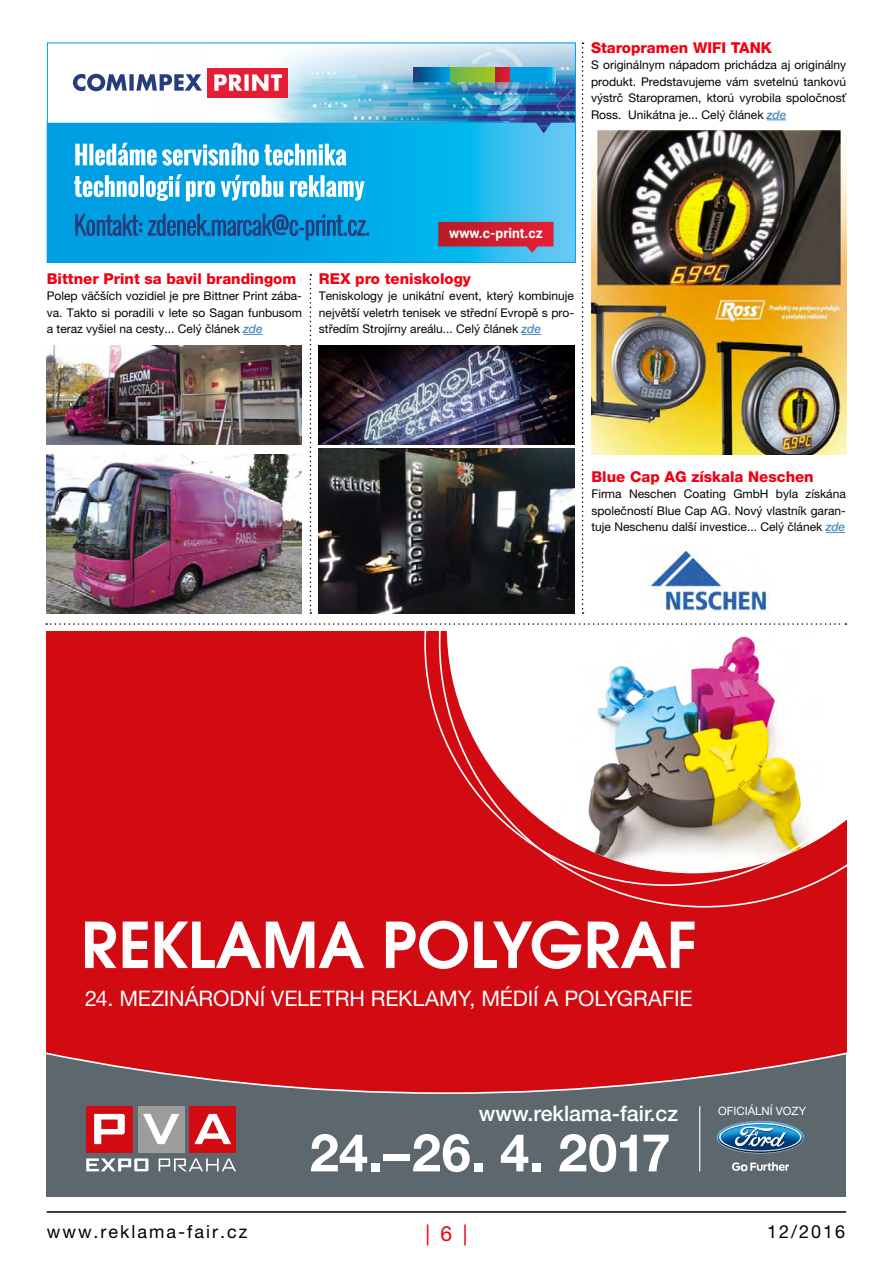
<style>
.page{position:relative;width:893px;height:1263px;background:#fff}
.page>*{position:absolute;margin:0;border:0;box-sizing:border-box;transform-origin:0 0}
.t1{font:700 52.35px "Helvetica Neue LT Pro";color:#fff}
.t2{font:21.45px "Helvetica Neue LT Pro";letter-spacing:-.005em;color:#fff}
.t3{font:500 21.45px "Helvetica Neue LT Pro";color:#fff}
.t4{font:21px "Helvetica Neue LT Pro";color:#f00011}
.t5{font:18px "Helvetica Neue LT Pro";letter-spacing:.11em;color:#000}
.t6{font:800 15px "Helvetica Neue LT Pro";color:#f00011}
.t7{font:700 13.8px "Roboto";color:#fff}
.t8{font:12px/16.5px "Helvetica Neue LT Pro";color:#000;text-align:justify}
.t9{font:11.4px "Helvetica Neue LT Pro";color:#fff}
.t10{font:9px "Helvetica";color:#000}
.s1{font-weight:500;font-style:italic;color:#4b8cb7}
</style>
<div class="page">
<hr style="left:47px;top:1211px;width:799px;height:2px;background:#000">
<svg style="left:582px;top:43px;width:2px;height:571px"></svg>
<svg style="left:46px;top:623px;width:800px;height:2px"></svg>
<svg style="left:310px;top:274px;width:1px;height:340px"></svg>
<div style="left:47px;top:631px;width:799px;height:566px;background:#5d686e"></div>
<div style="left:47px;top:631px;width:799px;height:463px;background:#d20a11"></div>
<div style="left:86px;top:1106px;width:47px;height:46px;background:#d20a11"></div>
<div style="left:138px;top:1106px;width:46px;height:46px;background:#9d9d9c"></div>
<div style="left:190px;top:1106px;width:46px;height:46px;background:#d20a11"></div>
<svg style="left:94px;top:1114px;width:31px;height:30px"></svg>
<svg style="left:143px;top:1114px;width:36px;height:30px"></svg>
<svg style="left:194px;top:1114px;width:37px;height:30px"></svg>
<svg style="left:86px;top:1158px;width:150px;height:13px"></svg>
<hr style="left:699px;top:1106px;width:1px;height:65px;background:#fff">
<svg style="left:717px;top:1121px;width:87px;height:32px"></svg>
<svg style="left:732px;top:1162px;width:57px;height:9px"></svg>
<svg style="left:85px;top:921px;width:609px;height:48px;background:#e6797d"></svg>
<div style="left:423px;top:631px;width:15px;height:256px;background:#d20a11"></div>
<img style="left:438px;top:631px;width:408px;height:277px">
<img style="left:209px;top:45px;width:365px;height:78px">
<svg style="left:510px;top:68px;width:45px;height:14px"></svg>
<svg style="left:449px;top:68px;width:47px;height:14px"></svg>
<svg style="left:496px;top:68px;width:14px;height:14px"></svg>
<svg style="left:414px;top:68px;width:35px;height:14px"></svg>
<svg style="left:510px;top:82px;width:45px;height:14px"></svg>
<svg style="left:449px;top:82px;width:47px;height:14px"></svg>
<svg style="left:496px;top:82px;width:14px;height:14px"></svg>
<svg style="left:414px;top:82px;width:35px;height:14px"></svg>
<svg style="left:73px;top:74px;width:129px;height:17px"></svg>
<div style="left:207px;top:68px;width:81px;height:29px;background:#e51e35"></div>
<svg style="left:214px;top:74px;width:68px;height:17px"></svg>
<svg style="left:49px;top:123px;width:525px;height:138px;background:#10ade9"></svg>
<div style="left:47px;top:43px;width:529px;height:220px;border:1px solid #009fe3"></div>
<svg style="left:74px;top:174px;width:290px;height:27px"></svg>
<svg style="left:75px;top:143px;width:271px;height:23px"></svg>
<svg style="left:75px;top:214px;width:294px;height:26px;background:#0d7dbf"></svg>
<svg style="left:438px;top:222px;width:115px;height:31px;background:#ac3d55"></svg>
<svg style="left:243px;top:334px;width:20px;height:1px"></svg>
<img style="left:47px;top:454px;width:255px;height:160px">
<svg style="left:522px;top:334px;width:19px;height:1px"></svg>
<img style="left:47px;top:345px;width:255px;height:99px">
<img style="left:319px;top:345px;width:255px;height:99px">
<img style="left:319px;top:449px;width:255px;height:165px">
<svg style="left:767px;top:120px;width:19px;height:1px"></svg>
<img style="left:591px;top:131px;width:255px;height:323px">
<svg style="left:826px;top:532px;width:19px;height:1px"></svg>
<img style="left:648px;top:549px;width:121px;height:65px">
<p class="t6" style="left:591px;top:38px;width:182px">Staropramen WIFI TANK</p>
<p class="t8" style="left:591px;top:56px;width:257px">S originálnym nápadom prichádza aj originálny produkt. Predstavujeme vám svetelnú tankovú výstrč Staropramen, ktorú vyrobila spoločnosť Ross. Unikátna je... Celý článek <span class="s1">zde</span></p>
<p class="t6" style="left:47px;top:269px;width:251px">Bittner Print sa bavil brandingom</p>
<p class="t8" style="left:47px;top:287px;width:257px">Polep väčších vozidiel je pre Bittner Print zába&shy;va. Takto si poradili v lete so Sagan funbusom a teraz vyšiel na cesty... Celý článek <span class="s1">zde</span></p>
<p class="t7" style="left:449px;top:224px;width:95px">www.c-print.cz</p>
<p class="t6" style="left:319px;top:269px;width:153px">REX pro teniskology</p>
<p class="t8" style="left:319px;top:287px;width:257px">Teniskology je unikátní event, který kombinuje největší veletrh tenisek ve střední Evropě s pro&shy;středím Strojírny areálu... Celý článek <span class="s1">zde</span></p>
<p class="t6" style="left:591px;top:467px;width:224px">Blue Cap AG získala Neschen</p>
<p class="t8" style="left:591px;top:485px;width:256px">Firma Neschen Coating GmbH byla získána společností Blue Cap AG. Nový vlastník garan&shy;tuje Neschenu další investice... Celý článek <span class="s1">zde</span></p>
<h2 class="t2" style="left:85px;top:985px;width:609px">24. MEZINÁRODNÍ VELETRH REKLAMY, MÉDIÍ A POLYGRAFIE</h2>
<h2 class="t3" style="left:479px;top:1100px;width:201px">www.reklama-fair.cz</h2>
<h1 class="t1" style="left:310px;top:1120px;width:362px">24.–26. 4. 2017</h1>
<p class="t9" style="left:718px;top:1104px;width:89px">OFICIÁLNÍ VOZY</p>
<h3 class="t5" style="left:47px;top:1221px;width:202px">www.reklama-fair.cz</h3>
<h3 class="t4" style="left:425px;top:1220px;width:43px">| 6 |</h3>
<h3 class="t5" style="left:767px;top:1221px;width:79px">12/2016</h3>
<p class="t10" style="left:62px;top:1222px;width:131px">RP_17_188x133_FORD.indd 1</p>
<p class="t10" style="left:774px;top:1222px;width:67px">07.12.16 16:05</p>
</div>
